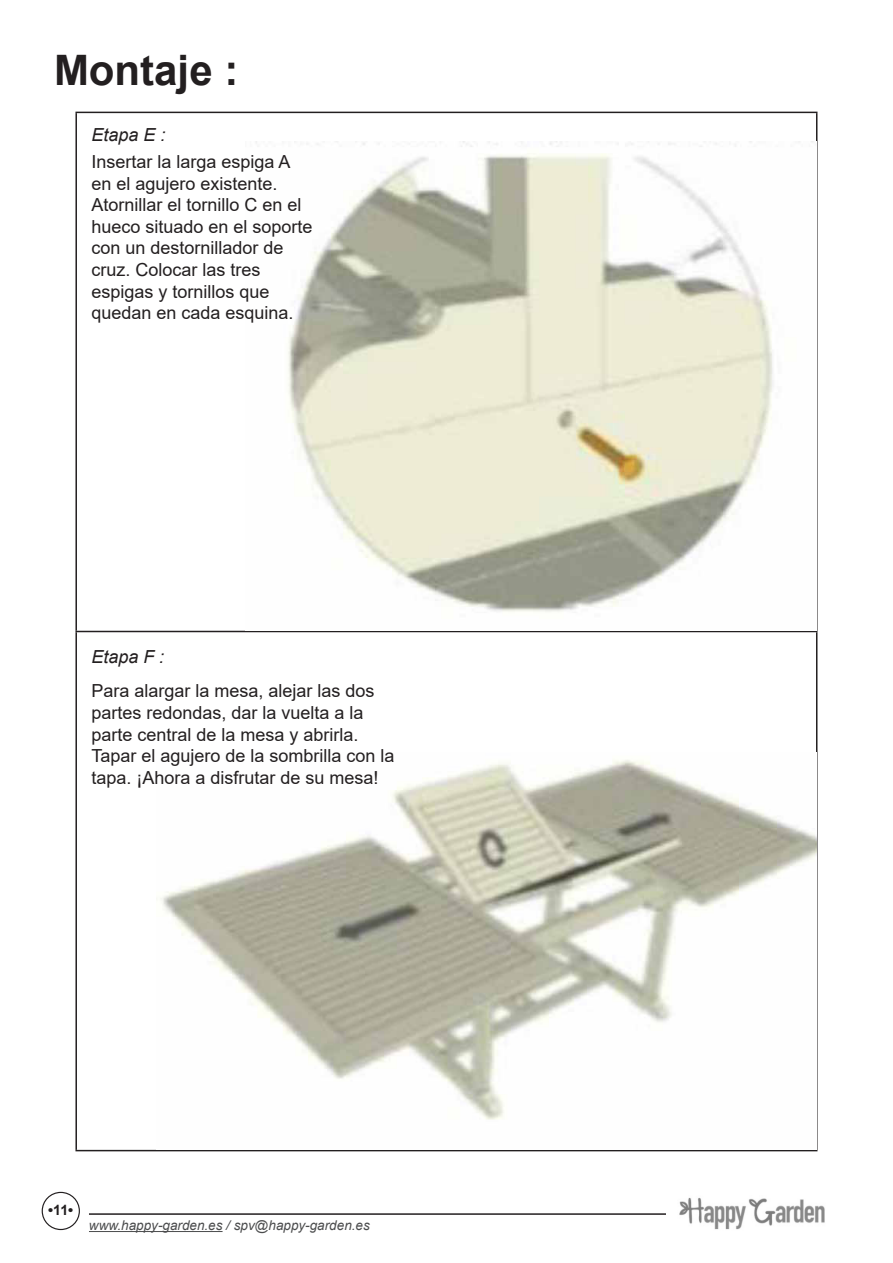
<style>
.page{position:relative;width:893px;height:1263px;background:#fff}
.page>*{position:absolute;margin:0;border:0;box-sizing:border-box;transform-origin:0 0}
.P3_4_5_6_7_TITRE{font:700 42px "Arial";color:#231f20}
.table_des_matières{font:18px/21.6px "Arial";color:#231f20}
.P5_Montage_-_Etapes{font:italic 18px "Arial";color:#231f20}
.t1{font:700 14.25px "Arial";color:#231f20}
.t2{font:italic 13.5px "Arial";color:#4b4c4d}
</style>
<div class="page">
<hr style="left:89px;top:1213px;width:749px;height:2px;background:#231f20">
<hr style="left:89px;top:1231px;width:134px;height:1px;background:#4b4c4d">
<div style="left:42px;top:1192px;width:38px;height:38px;border:1px solid #231f20;border-radius:50%"></div>
<img style="left:666px;top:1197px;width:172px;height:33px">
<hr style="left:75px;top:112px;width:742px;height:1px;background:#231f20">
<hr style="left:75px;top:113px;width:2px;height:518px;background:#231f20">
<hr style="left:816px;top:113px;width:1px;height:518px;background:#231f20">
<hr style="left:75px;top:631px;width:742px;height:1px;background:#231f20">
<hr style="left:75px;top:632px;width:2px;height:518px;background:#231f20">
<hr style="left:816px;top:632px;width:1px;height:518px;background:#231f20">
<hr style="left:75px;top:1150px;width:742px;height:1px;background:#231f20">
<img style="left:256px;top:141px;width:558px;height:471px">
<img style="left:156px;top:759px;width:660px;height:361px">
<p class="P3_4_5_6_7_TITRE" style="left:54px;top:40px;width:186px">Montaje :</p>
<p class="P5_Montage_-_Etapes" style="left:91px;top:123px;width:76px">Etapa E :</p>
<p class="table_des_matières" style="left:91px;top:151px;width:223px">Insertar la larga espiga A en el agujero existente.<br>Atornillar el tornillo C en el hueco situado en el soporte con un destornillador de cruz. Colocar las tres espigas y tornillos que quedan en cada esquina.</p>
<p class="P5_Montage_-_Etapes" style="left:91px;top:645px;width:74px">Etapa F :</p>
<p class="table_des_matières" style="left:91px;top:680px;width:305px">Para alargar la mesa, alejar las dos partes redondas, dar la vuelta a la parte central de la mesa y abrirla.<br>Tapar el agujero de la sombrilla con la tapa. ¡Ahora a disfrutar de su mesa!</p>
<p class="t1" style="left:48px;top:1199px;width:27px">•11•</p>
<p class="t2" style="left:89px;top:1216px;width:282px">www.happy-garden.es / spv@happy-garden.es</p>
</div>
